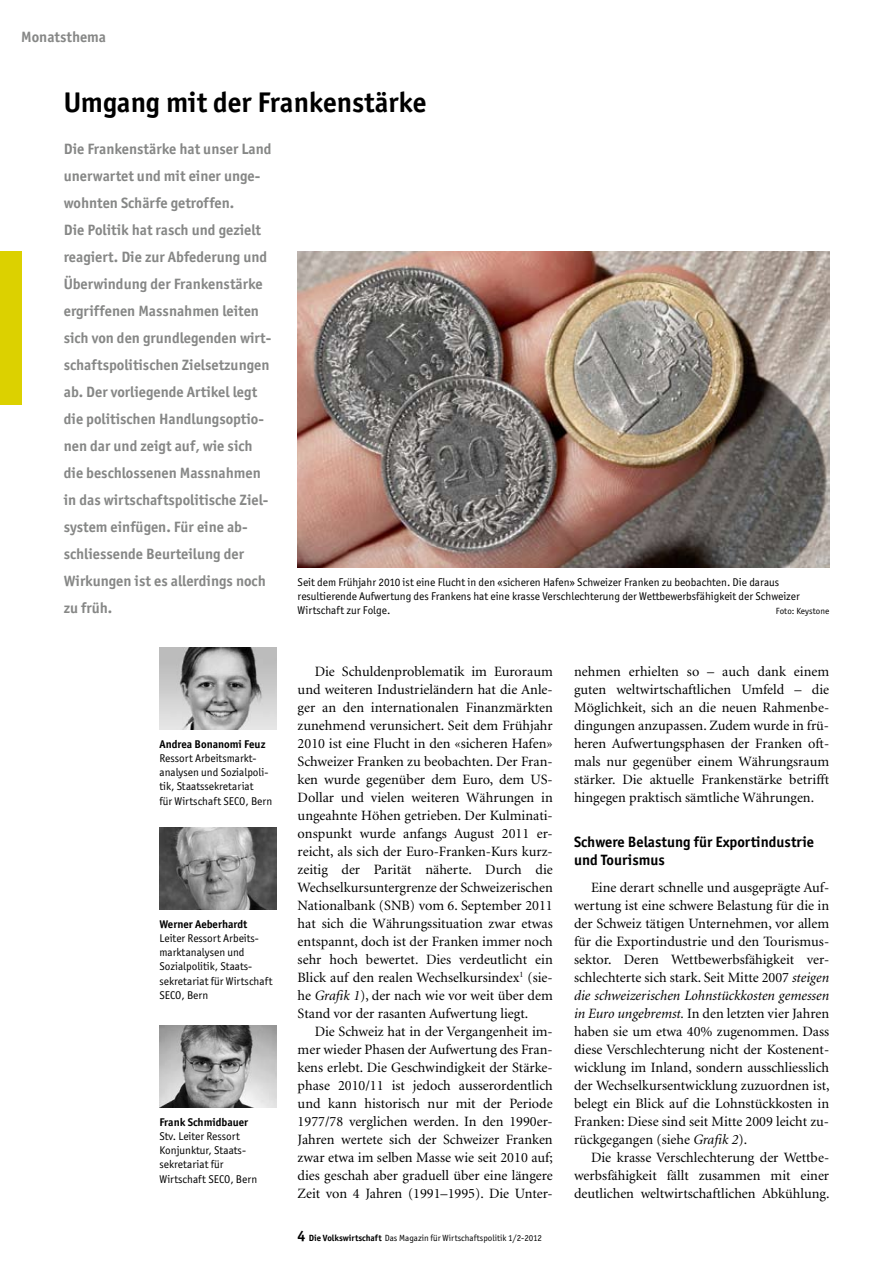
<style>
.page{position:relative;width:893px;height:1263px;background:#fff}
.page>*{position:absolute;margin:0;border:0;box-sizing:border-box;transform-origin:0 0}
.t1{font:700 28.5px "Officina San ITC";color:#000}
.t2{font:700 15px/27px "Officina San ITC";color:#868786}
.t3{font:700 15px/18px "Officina San ITC";color:#000}
.t4{font:14.25px/18px "Minion";color:#000;text-align:justify}
.t5{font:11.25px/14.2px "Officina San ITC";color:#000}
.t6{font:700 11.25px "Officina San ITC";color:#000}
.t7{font:9px "Officina San ITC";color:#000}
.s1{font-style:italic}
.s2{font-weight:700;font-size:15px}
.s3{font-weight:700}
</style>
<div class="page">
<div style="left:0;top:252px;width:21px;height:153px;background:#dcd100"></div>
<img style="left:159px;top:648px;width:117px;height:82px">
<img style="left:159px;top:828px;width:117px;height:82px">
<img style="left:159px;top:1026px;width:117px;height:82px">
<img style="left:298px;top:251px;width:531px;height:316px">
<p class="t2" style="left:21px;top:23px;width:86px">Monatsthema</p>
<h1 class="t1" style="left:64px;top:84px;width:364px">Umgang mit der Frankenstärke</h1>
<p class="t2" style="left:64px;top:136px;width:209px">Die Frankenstärke hat unser Land unerwartet und mit einer unge&shy;wohnten Schärfe getroffen.<br>Die Politik hat rasch und gezielt reagiert. Die zur Abfederung und<br>Überwindung der Frankenstärke ergriffenen Massnahmen leiten sich von den grundlegenden wirt&shy;schaftspolitischen Zielsetzungen ab. Der vorliegende Artikel legt die politischen Handlungsoptio&shy;nen dar und zeigt auf, wie sich die beschlossenen Massnahmen in das wirtschaftspolitische Ziel&shy;system einfügen. Für eine ab&shy;schliessende Beurteilung der<br>Wirkungen ist es allerdings noch zu früh.</p>
<p class="t5" style="left:298px;top:575px;width:504px">Seit dem Frühjahr 2010 ist eine Flucht in den «sicheren Hafen» Schweizer Franken zu beobachten. Die daraus resultierende Aufwertung des Frankens hat eine krasse Verschlechterung der Wettbewerbsfähigkeit der Schweizer<br>Wirtschaft zur Folge.</p>
<p class="t7" style="left:776px;top:606px;width:55px">Foto: Keystone</p>
<p class="t6" style="left:159px;top:737px;width:108px">Andrea Bonanomi Feuz</p>
<p class="t5" style="left:159px;top:751px;width:114px">Ressort Arbeitsmarkt&shy;analysen und Sozialpoli&shy;tik, Staatssekretariat<br>für Wirtschaft SECO, Bern</p>
<p class="t6" style="left:159px;top:917px;width:89px">Werner Aeberhardt</p>
<p class="t5" style="left:159px;top:931px;width:114px">Leiter Ressort Arbeits&shy;marktanalysen und<br>Sozialpolitik, Staats&shy;sekretariat für Wirtschaft<br>SECO, Bern</p>
<p class="t6" style="left:159px;top:1115px;width:90px">Frank Schmidbauer</p>
<p class="t5" style="left:159px;top:1129px;width:99px">Stv. Leiter Ressort<br>Konjunktur, Staats&shy;sekretariat für<br>Wirtschaft SECO, Bern</p>
<p class="t4" style="left:298px;top:662px;width:257px;text-indent:17px">Die Schuldenproblematik im Euroraum und weiteren Industrieländern hat die Anle&shy;ger an den internationalen Finanzmärkten zunehmend verunsichert. Seit dem Frühjahr 2010 ist eine Flucht in den «sicheren Hafen» Schweizer Franken zu beobachten. Der Fran&shy;ken wurde gegenüber dem Euro, dem US-Dollar und vielen weiteren Währungen in ungeahnte Höhen getrieben. Der Kulminati&shy;onspunkt wurde anfangs August 2011 er&shy;reicht, als sich der Euro-Franken-Kurs kurz&shy;zeitig der Parität näherte. Durch die Wechselkursuntergrenze der Schweizerischen Nationalbank (SNB) vom 6. September 2011 hat sich die Währungssituation zwar etwas entspannt, doch ist der Franken immer noch sehr hoch bewertet. Dies verdeutlicht ein Blick auf den realen Wechselkursindex<sup>1</sup> (sie&shy;he <span class="s1">Grafik 1</span>), der nach wie vor weit über dem Stand vor der rasanten Aufwertung liegt.</p>
<p class="t4" style="left:298px;top:1022px;width:257px;text-indent:17px">Die Schweiz hat in der Vergangenheit im&shy;mer wieder Phasen der Aufwertung des Fran&shy;kens erlebt. Die Geschwindigkeit der Stärke&shy;phase 2010/11 ist jedoch ausserordentlich und kann historisch nur mit der Periode 1977/78 verglichen werden. In den 1990er-Jahren wertete sich der Schweizer Franken zwar etwa im selben Masse wie seit 2010 auf; dies geschah aber graduell über eine längere Zeit von 4 Jahren (1991–1995). Die Unter-</p>
<p class="t7" style="left:298px;top:1232px;width:246px"><span class="s2">4</span> <span class="s3">Die Volkswirtschaft</span> Das Magazin für Wirtschaftspolitik 1/2-2012</p>
<p class="t4" style="left:574px;top:662px;width:257px">nehmen erhielten so – auch dank einem guten weltwirtschaftlichen Umfeld – die Möglichkeit, sich an die neuen Rahmenbe&shy;dingungen anzupassen. Zudem wurde in frü&shy;heren Aufwertungsphasen der Franken oft&shy;mals nur gegenüber einem Währungsraum stärker. Die aktuelle Frankenstärke betrifft hingegen praktisch sämtliche Währungen.</p>
<p class="t3" style="left:574px;top:832px;width:241px">Schwere Belastung für Exportindustrie und Tourismus</p>
<p class="t4" style="left:574px;top:878px;width:257px;text-indent:17px">Eine derart schnelle und ausgeprägte Auf&shy;wertung ist eine schwere Belastung für die in der Schweiz tätigen Unternehmen, vor allem für die Exportindustrie und den Tourismus&shy;sektor. Deren Wettbewerbsfähigkeit ver&shy;schlechterte sich stark. Seit Mitte 2007 <span class="s1">steigen die schweizerischen Lohnstückkosten gemessen in Euro ungebremst.</span> In den letzten vier Jahren haben sie um etwa 40% zugenommen. Dass diese Verschlechterung nicht der Kostenent&shy;wicklung im Inland, sondern ausschliesslich der Wechselkursentwicklung zuzuordnen ist, belegt ein Blick auf die Lohnstückkosten in Franken: Diese sind seit Mitte 2009 leicht zu&shy;rückgegangen (siehe <span class="s1">Grafik 2</span>).</p>
<p class="t4" style="left:574px;top:1148px;width:257px;text-indent:17px">Die krasse Verschlechterung der Wettbe&shy;werbsfähigkeit fällt zusammen mit einer deutlichen weltwirtschaftlichen Abkühlung.</p>
</div>
